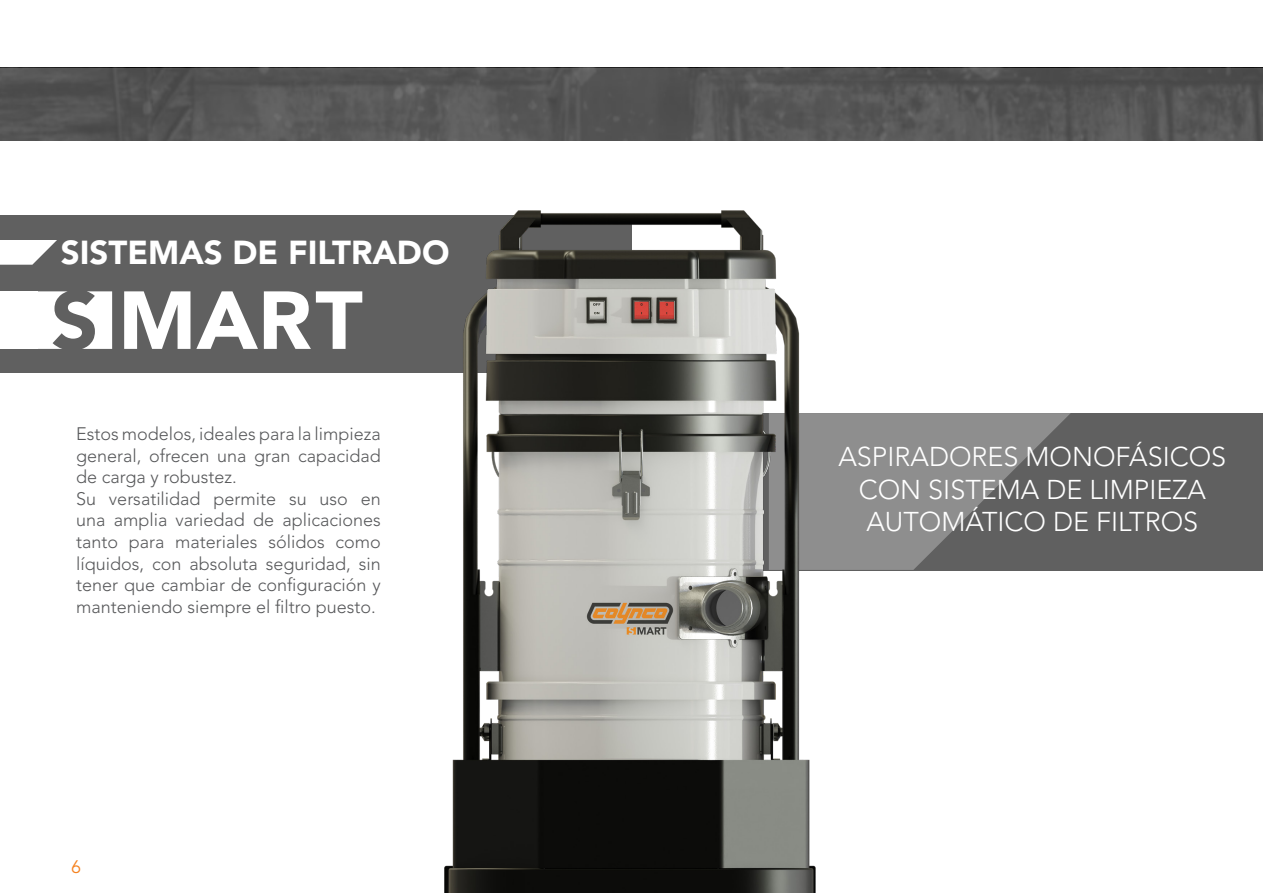
<style>
.page{position:relative;width:1263px;height:893px;background:#fff}
.page>*{position:absolute;margin:0;border:0;box-sizing:border-box;transform-origin:0 0}
.t1{font:900 33px "Avenir LT Std";color:#fff}
.t2{font:300 27px/32.4px "Avenir LT Std";color:#fff;text-align:center}
.t3{font:300 18px/21.6px "Avenir LT Std";color:#57585a;text-align:justify}
.t4{font:18px "Avenir";color:#f58220}
</style>
<div class="page">
<div style="left:689px;top:413px;width:574px;height:157px;background:#606060"></div>
<svg style="left:816px;top:413px;width:255px;height:157px;fill:#8e8e8e"></svg>
<div style="left:0;top:215px;width:631px;height:158px;background:#606060"></div>
<img style="left:445px;top:210px;width:371px;height:683px">
<svg style="left:124px;top:291px;width:66px;height:58px"></svg>
<svg style="left:196px;top:291px;width:62px;height:58px"></svg>
<svg style="left:264px;top:291px;width:98px;height:58px"></svg>
<svg style="left:38px;top:291px;width:74px;height:58px"></svg>
<div style="left:0;top:291px;width:38px;height:58px;background:#fff"></div>
<div style="left:0;top:68px;width:1263px;height:72px;background:#555"></div>
<svg style="left:0;top:240px;width:57px;height:25px"></svg>
<p class="t1" style="left:61px;top:233px;width:390px">SISTEMAS DE FILTRADO</p>
<p class="t3" style="left:76px;top:423px;width:306px">Estos modelos, ideales para la limpieza general, ofrecen una gran capacidad de carga y robustez.</p>
<p class="t3" style="left:76px;top:488px;width:306px">Su versatilidad permite su uso en una amplia variedad de aplicaciones tanto para materiales sólidos como líquidos, con absoluta seguridad, sin tener que cambiar de configuración y manteniendo siempre el filtro puesto.</p>
<p class="t4" style="left:71px;top:853px;width:12px">6</p>
<p class="t2" style="left:838px;top:441px;width:389px">ASPIRADORES MONOFÁSICOS<br>CON SISTEMA DE LIMPIEZA<br>AUTOMÁTICO DE FILTROS</p>
</div>
